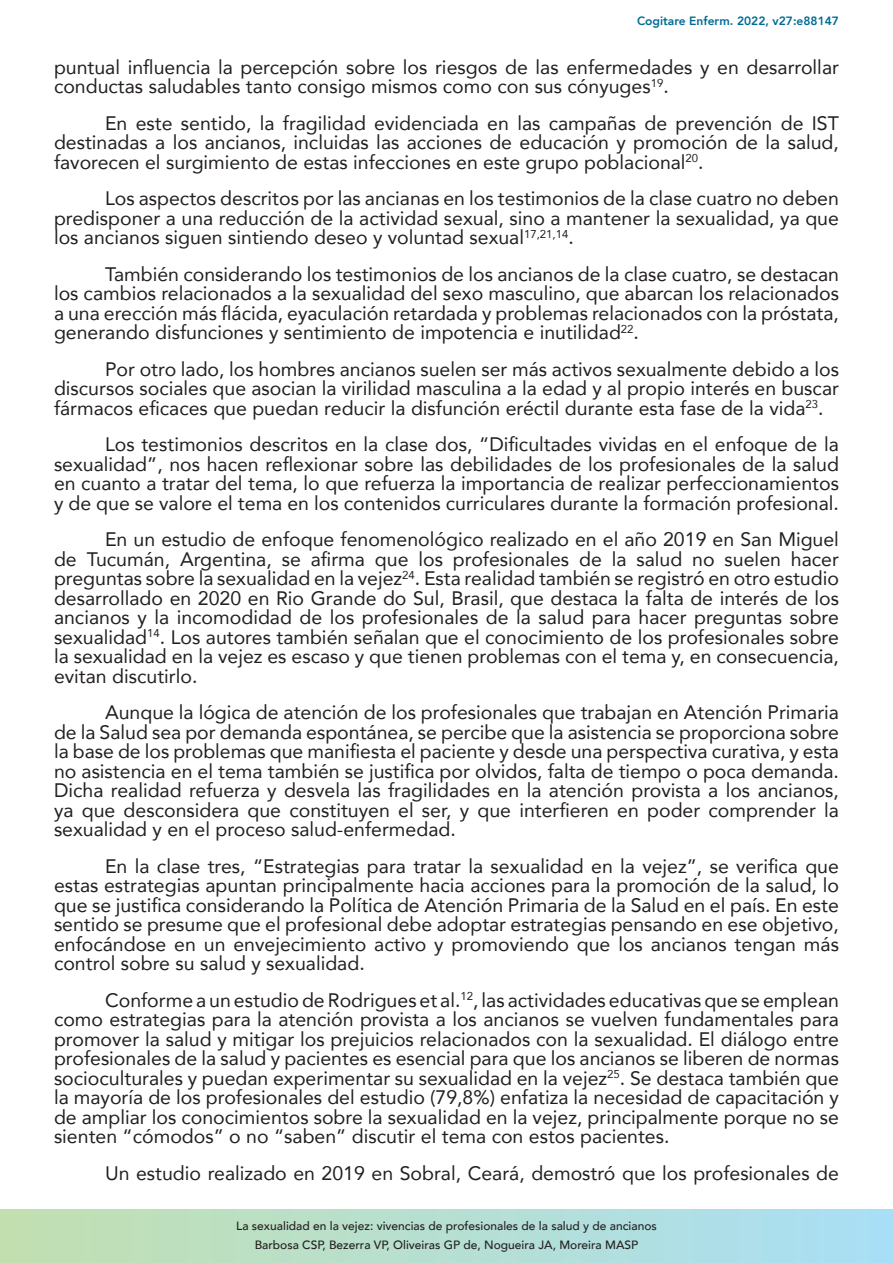
<style>
.page{position:relative;width:893px;height:1263px;background:#fff}
.page>*{position:absolute;margin:0;border:0;box-sizing:border-box;transform-origin:0 0}
.TEXTO{font:19.5px/19.5px "Avenir";color:#231f20;text-align:justify}
.t1{font:500 12px/18.6px "Avenir";color:#231f20;text-align:center}
.t2{font:800 12px "Avenir";color:#006c95}
</style>
<div class="page">
<svg style="left:0;top:1209px;width:893px;height:54px;background:#b6dfd2"></svg>
<p class="t2" style="left:637px;top:10px;width:203px">Cogitare Enferm. 2022, v27:e88147</p>
<p class="TEXTO" style="left:54px;top:56px;width:786px">puntual influencia la percepción sobre los riesgos de las enfermedades y en desarrollar conductas saludables tanto consigo mismos como con sus cónyuges<sup>19</sup>.</p>
<p class="TEXTO" style="left:54px;top:112px;width:786px;text-indent:51px">En este sentido, la fragilidad evidenciada en las campañas de prevención de IST destinadas a los ancianos, incluidas las acciones de educación y promoción de la salud, favorecen el surgimiento de estas infecciones en este grupo poblacional<sup>20</sup>.</p>
<p class="TEXTO" style="left:54px;top:188px;width:786px;text-indent:51px">Los aspectos descritos por las ancianas en los testimonios de la clase cuatro no deben predisponer a una reducción de la actividad sexual, sino a mantener la sexualidad, ya que los ancianos siguen sintiendo deseo y voluntad sexual<sup>17,21,14</sup>.</p>
<p class="TEXTO" style="left:54px;top:263px;width:786px;text-indent:51px">También considerando los testimonios de los ancianos de la clase cuatro, se destacan los cambios relacionados a la sexualidad del sexo masculino, que abarcan los relacionados a una erección más flácida, eyaculación retardada y problemas relacionados con la próstata, generando disfunciones y sentimiento de impotencia e inutilidad<sup>22</sup>.</p>
<p class="TEXTO" style="left:54px;top:358px;width:786px;text-indent:51px">Por otro lado, los hombres ancianos suelen ser más activos sexualmente debido a los discursos sociales que asocian la virilidad masculina a la edad y al propio interés en buscar fármacos eficaces que puedan reducir la disfunción eréctil durante esta fase de la vida<sup>23</sup>.</p>
<p class="TEXTO" style="left:54px;top:434px;width:786px;text-indent:51px">Los testimonios descritos en la clase dos, “Dificultades vividas en el enfoque de la sexualidad”, nos hacen reflexionar sobre las debilidades de los profesionales de la salud en cuanto a tratar del tema, lo que refuerza la importancia de realizar perfeccionamientos y de que se valore el tema en los contenidos curriculares durante la formación profesional.</p>
<p class="TEXTO" style="left:54px;top:529px;width:786px;text-indent:51px">En un estudio de enfoque fenomenológico realizado en el año 2019 en San Miguel de Tucumán, Argentina, se afirma que los profesionales de la salud no suelen hacer preguntas sobre la sexualidad en la vejez<sup>24</sup>. Esta realidad también se registró en otro estudio desarrollado en 2020 en Rio Grande do Sul, Brasil, que destaca la falta de interés de los ancianos y la incomodidad de los profesionales de la salud para hacer preguntas sobre sexualidad<sup>14</sup>. Los autores también señalan que el conocimiento de los profesionales sobre la sexualidad en la vejez es escaso y que tienen problemas con el tema y, en consecuencia, evitan discutirlo.</p>
<p class="TEXTO" style="left:54px;top:702px;width:786px;text-indent:51px">Aunque la lógica de atención de los profesionales que trabajan en Atención Primaria de la Salud sea por demanda espontánea, se percibe que la asistencia se proporciona sobre la base de los problemas que manifiesta el paciente y desde una perspectiva curativa, y esta no asistencia en el tema también se justifica por olvidos, falta de tiempo o poca demanda.<br>Dicha realidad refuerza y desvela las fragilidades en la atención provista a los ancianos, ya que desconsidera que constituyen el ser, y que interfieren en poder comprender la sexualidad y en el proceso salud-enfermedad.</p>
<p class="TEXTO" style="left:54px;top:855px;width:786px;text-indent:51px">En la clase tres, “Estrategias para tratar la sexualidad en la vejez”, se verifica que estas estrategias apuntan principalmente hacia acciones para la promoción de la salud, lo que se justifica considerando la Política de Atención Primaria de la Salud en el país. En este sentido se presume que el profesional debe adoptar estrategias pensando en ese objetivo, enfocándose en un envejecimiento activo y promoviendo que los ancianos tengan más control sobre su salud y sexualidad.</p>
<p class="TEXTO" style="left:54px;top:989px;width:786px;text-indent:51px">Conforme a un estudio de Rodrigues et al.<sup>12</sup>, las actividades educativas que se emplean como estrategias para la atención provista a los ancianos se vuelven fundamentales para promover la salud y mitigar los prejuicios relacionados con la sexualidad. El diálogo entre profesionales de la salud y pacientes es esencial para que los ancianos se liberen de normas socioculturales y puedan experimentar su sexualidad en la vejez<sup>25</sup>. Se destaca también que la mayoría de los profesionales del estudio (79,8%) enfatiza la necesidad de capacitación y de ampliar los conocimientos sobre la sexualidad en la vejez, principalmente porque no se sienten “cómodos” o no “saben” discutir el tema con estos pacientes.</p>
<p class="TEXTO" style="left:105px;top:1162px;width:735px">Un estudio realizado en 2019 en Sobral, Ceará, demostró que los profesionales de</p>
<p class="t1" style="left:236px;top:1216px;width:422px">La sexualidad en la vejez: vivencias de profesionales de la salud y de ancianos<br>Barbosa CSP, Bezerra VP, Oliveiras GP de, Nogueira JA, Moreira MASP</p>
</div>
